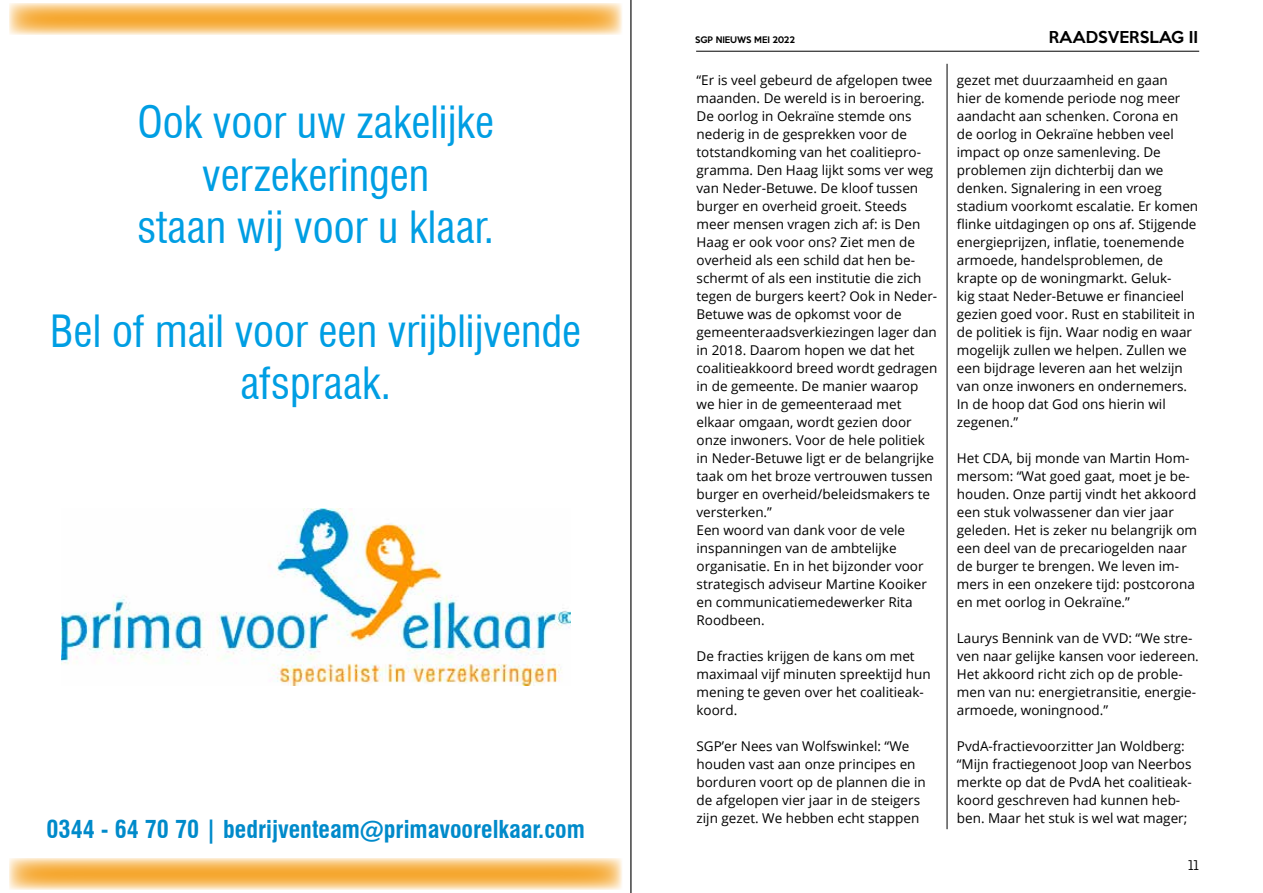
<style>
.page{position:relative;width:1263px;height:893px;background:#fff}
.page>*{position:absolute;margin:0;border:0;box-sizing:border-box;transform-origin:0 0}
.t1{font:condensed 43.35px/52.1px "Swiss 721 BT";color:#009ee3;text-align:center}
.t2{font:700 condensed 24.15px "Swiss 721 BT";color:#008aca}
.t3{font:500 15px "Keep Calm";color:#000}
.t4{font:13.5px/18px "Open Sans";color:#000}
.t5{font:300 13.5px "Dispatch";color:#000}
.t6{font:500 8.25px "Keep Calm";color:#000}
</style>
<div class="page">
<hr style="left:696px;top:51px;width:503px;height:1px;background:#000">
<svg style="left:9px;top:0;width:622px;height:893px"></svg>
<hr style="left:947px;top:64px;width:1px;height:765px;background:#000">
<h1 class="t1" style="left:137px;top:97px;width:359px">Ook voor uw zakelijke verzekeringen<br>staan wij voor u klaar.</h1>
<h1 class="t1" style="left:50px;top:305px;width:533px">Bel of mail voor een vrijblijvende afspraak.</h1>
<h2 class="t2" style="left:47px;top:814px;width:540px">0344 - 64 70 70 | bedrijventeam@primavoorelkaar.com</h2>
<p class="t6" style="left:695px;top:32px;width:101px">SGP NIEUWS MEI 2022</p>
<p class="t3" style="left:1049px;top:24px;width:151px">RAADSVERSLAG II</p>
<p class="t4" style="left:696px;top:71px;width:242px">“Er is veel gebeurd de afgelopen twee maanden. De wereld is in beroering.<br>De oorlog in Oekraïne stemde ons nederig in de gesprekken voor de totstandkoming van het coalitiepro&shy;gramma. Den Haag lijkt soms ver weg van Neder-Betuwe. De kloof tussen burger en overheid groeit. Steeds meer mensen vragen zich af: is Den Haag er ook voor ons? Ziet men de overheid als een schild dat hen be&shy;schermt of als een institutie die zich tegen de burgers keert? Ook in Neder-Betuwe was de opkomst voor de gemeenteraadsverkiezingen lager dan in 2018. Daarom hopen we dat het coalitieakkoord breed wordt gedragen in de gemeente. De manier waarop we hier in de gemeenteraad met elkaar omgaan, wordt gezien door onze inwoners. Voor de hele politiek in Neder-Betuwe ligt er de belangrijke taak om het broze vertrouwen tussen burger en overheid/beleidsmakers te versterken.”<br>Een woord van dank voor de vele inspanningen van de ambtelijke organisatie. En in het bijzonder voor strategisch adviseur Martine Kooiker en communicatiemedewerker Rita Roodbeen.</p>
<p class="t4" style="left:696px;top:647px;width:236px">De fracties krijgen de kans om met maximaal vijf minuten spreektijd hun mening te geven over het coalitieak&shy;koord.</p>
<p class="t4" style="left:696px;top:737px;width:231px">SGP’er Nees van Wolfswinkel: “We houden vast aan onze principes en borduren voort op de plannen die in de afgelopen vier jaar in de steigers zijn gezet. We hebben echt stappen</p>
<p class="t4" style="left:957px;top:71px;width:243px">gezet met duurzaamheid en gaan<br>hier de komende periode nog meer aandacht aan schenken. Corona en<br>de oorlog in Oekraïne hebben veel impact op onze samenleving. De problemen zijn dichterbij dan we denken. Signalering in een vroeg stadium voorkomt escalatie. Er komen flinke uitdagingen op ons af. Stijgende energieprijzen, inflatie, toenemende armoede, handelsproblemen, de krapte op de woningmarkt. Geluk-<br>kig staat Neder-Betuwe er financieel gezien goed voor. Rust en stabiliteit in de politiek is fijn. Waar nodig en waar mogelijk zullen we helpen. Zullen we een bijdrage leveren aan het welzijn van onze inwoners en ondernemers.<br>In de hoop dat God ons hierin wil zegenen.”</p>
<p class="t4" style="left:957px;top:449px;width:242px">Het CDA, bij monde van Martin Hom&shy;mersom: “Wat goed gaat, moet je be&shy;houden. Onze partij vindt het akkoord een stuk volwassener dan vier jaar geleden. Het is zeker nu belangrijk om een deel van de precariogelden naar de burger te brengen. We leven im&shy;mers in een onzekere tijd: postcorona en met oorlog in Oekraïne.”</p>
<p class="t4" style="left:957px;top:629px;width:244px">Laurys Bennink van de VVD: “We stre&shy;ven naar gelijke kansen voor iedereen.<br>Het akkoord richt zich op de proble&shy;men van nu: energietransitie, energie&shy;armoede, woningnood.”</p>
<p class="t4" style="left:957px;top:736px;width:236px">PvdA-fractievoorzitter Jan Woldberg: “Mijn fractiegenoot Joop van Neerbos merkte op dat de PvdA het coalitieak&shy;koord geschreven had kunnen heb&shy;ben. Maar het stuk is wel wat mager;</p>
<p class="t5" style="left:1188px;top:856px;width:13px">11</p>
</div>
